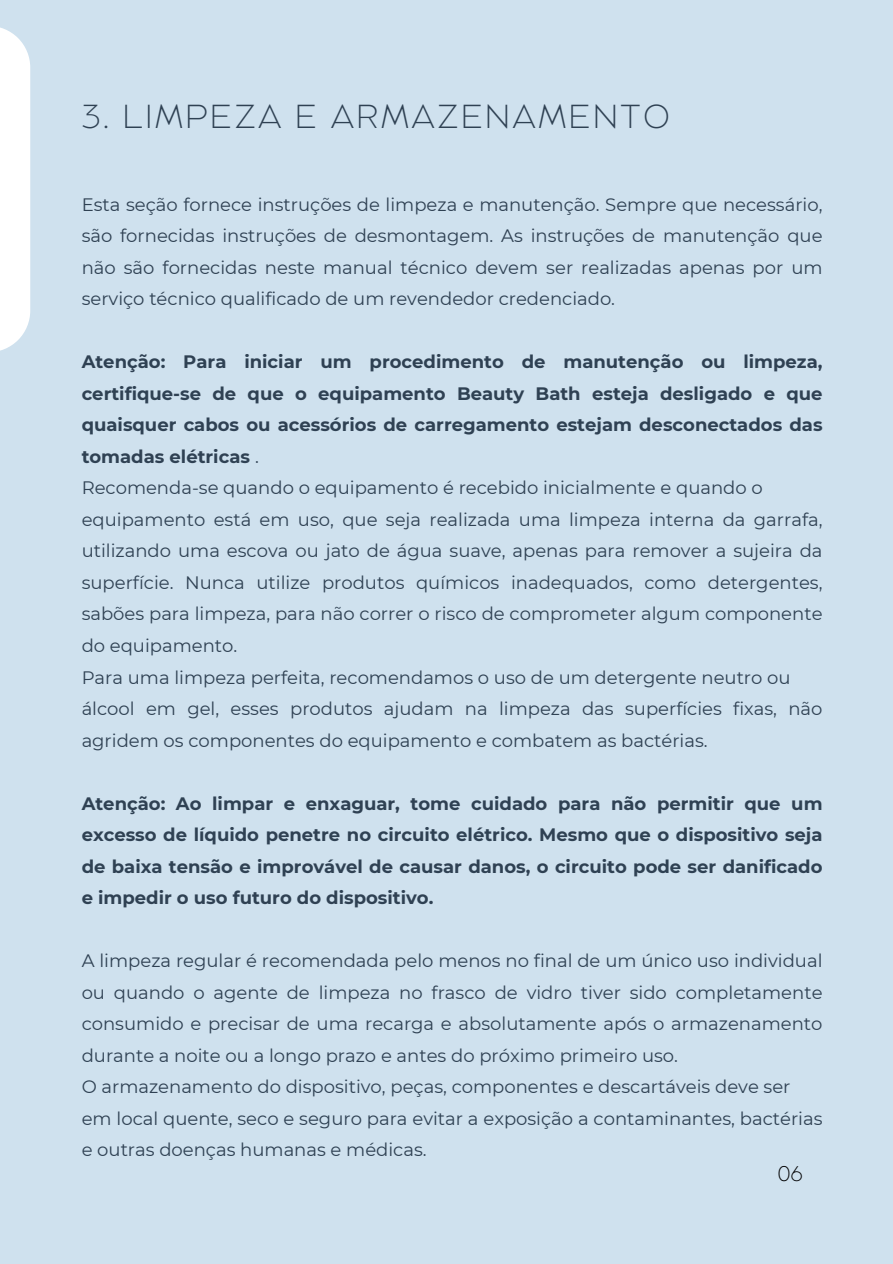
<style>
.page{position:relative;width:893px;height:1264px;background:#fff}
.page>*{position:absolute;margin:0;border:0;box-sizing:border-box;transform-origin:0 0}
.t1{font:200 33.15px "Balgin";letter-spacing:.07em;color:#2f4153}
.t2{font:200 21.15px "Balgin";color:#000001}
.t3{font:18px/31.5px "Montserrat";color:#2f4153;text-align:justify}
.t4{font:700 18px/31.5px "Montserrat";color:#2f4153;text-align:justify}
.s1{font-weight:400}
</style>
<div class="page">
<div style="left:0;top:0;width:892px;height:1263px;background:#cfe1ee"></div>
<div style="left:0;top:26px;width:30px;height:326px;background:#fff"></div>
<p class="t1" style="left:82px;top:103px;width:590px">3. LIMPEZA E ARMAZENAMENTO</p>
<p class="t3" style="left:82px;top:188px;width:742px">Esta seção fornece instruções de limpeza e manutenção. Sempre que necessário, são fornecidas instruções de desmontagem. As instruções de manutenção que não são fornecidas neste manual técnico devem ser realizadas apenas por um serviço técnico qualificado de um revendedor credenciado.</p>
<p class="t4" style="left:82px;top:346px;width:742px">Atenção: Para iniciar um procedimento de manutenção ou limpeza, certifique-se de que o equipamento Beauty Bath esteja desligado e que quaisquer cabos ou acessórios de carregamento estejam desconectados das tomadas elétricas <span class="s1">.</span></p>
<p class="t3" style="left:82px;top:472px;width:682px">Recomenda-se quando o equipamento é recebido inicialmente e quando o</p>
<p class="t3" style="left:82px;top:503px;width:742px">equipamento está em uso, que seja realizada uma limpeza interna da garrafa, utilizando uma escova ou jato de água suave, apenas para remover a sujeira da superfície. Nunca utilize produtos químicos inadequados, como detergentes, sabões para limpeza, para não correr o risco de comprometer algum componente do equipamento.</p>
<p class="t3" style="left:82px;top:661px;width:710px">Para uma limpeza perfeita, recomendamos o uso de um detergente neutro ou</p>
<p class="t3" style="left:82px;top:692px;width:742px">álcool em gel, esses produtos ajudam na limpeza das superfícies fixas, não agridem os componentes do equipamento e combatem as bactérias.</p>
<p class="t4" style="left:82px;top:787px;width:742px">Atenção: Ao limpar e enxaguar, tome cuidado para não permitir que um excesso de líquido penetre no circuito elétrico. Mesmo que o dispositivo seja de baixa tensão e improvável de causar danos, o circuito pode ser danificado e impedir o uso futuro do dispositivo.</p>
<p class="t3" style="left:82px;top:944px;width:742px">A limpeza regular é recomendada pelo menos no final de um único uso individual ou quando o agente de limpeza no frasco de vidro tiver sido completamente consumido e precisar de uma recarga e absolutamente após o armazenamento durante a noite ou a longo prazo e antes do próximo primeiro uso.</p>
<p class="t3" style="left:82px;top:1070px;width:710px">O armazenamento do dispositivo, peças, componentes e descartáveis deve ser</p>
<p class="t3" style="left:82px;top:1102px;width:742px">em local quente, seco e seguro para evitar a exposição a contaminantes, bactérias e outras doenças humanas e médicas.</p>
<p class="t2" style="left:777px;top:1165px;width:27px">06</p>
</div>
